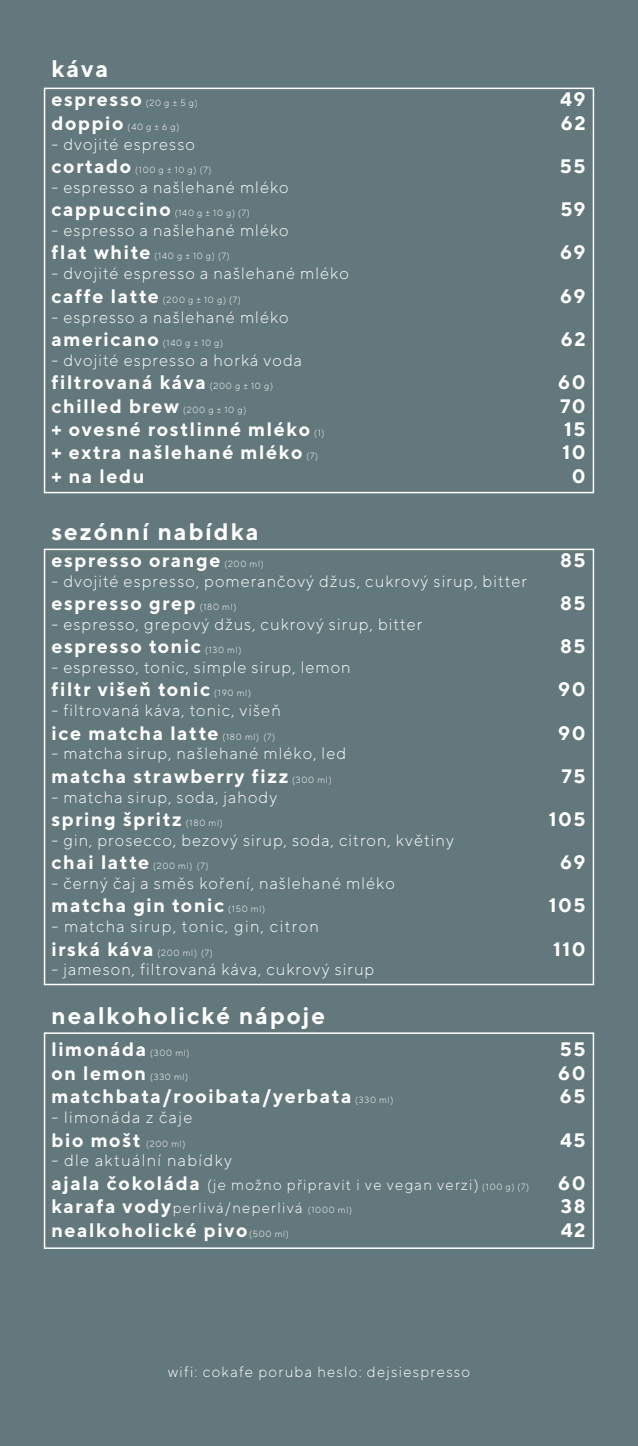
<style>
.page{position:relative;width:638px;height:1446px;background:#63787c}
.page>*{position:absolute;margin:0;border:0;box-sizing:border-box;transform-origin:0 0}
.t1{font:700 24px "TT Norms";letter-spacing:.08em;color:#fff}
.t2{font:700 19.5px "TT Norms";letter-spacing:.08em;color:#fff}
.t3{font:300 16.5px "TT Norms";letter-spacing:.06em;color:#fff}
.t4{font:300 16.5px "TT Norms";letter-spacing:.08em;color:#fff}
.t5{font:300 15px "TT Norms";letter-spacing:.08em;color:#fff}
.t6{font:300 9px "TT Norms";letter-spacing:.08em;color:#fff}
.s1{font-weight:300;font-size:9px}
.s2{font-weight:700;font-size:19.5px}
.s3{font-size:9px}
</style>
<div class="page">
<div style="left:44px;top:88px;width:550px;height:405px;border:2px solid #fff"></div>
<div style="left:44px;top:549px;width:550px;height:436px;border:2px solid #fff"></div>
<div style="left:44px;top:1032px;width:550px;height:217px;border:2px solid #fff"></div>
<p class="t1" style="left:51px;top:54px;width:58px">káva</p>
<p class="t2" style="left:51px;top:87px;width:148px">espresso <span class="s1">(20 g ± 5 g)</span></p>
<p class="t2" style="left:560px;top:87px;width:27px">49</p>
<p class="t6" style="left:51px;top:121px;width:130px"><span class="s2">doppio</span> (40 g ± 6 g)</p>
<p class="t2" style="left:561px;top:111px;width:26px">62</p>
<p class="t3" style="left:51px;top:134px;width:145px">- dvojité espresso</p>
<p class="t6" style="left:51px;top:164px;width:161px"><span class="s2">cortado</span> (100 g ± 10 g) (7)</p>
<p class="t2" style="left:560px;top:154px;width:27px">55</p>
<p class="t3" style="left:51px;top:177px;width:239px">- espresso a našlehané mléko</p>
<p class="t6" style="left:51px;top:208px;width:200px"><span class="s2">cappuccino</span> (140 g ± 10 g) (7)</p>
<p class="t2" style="left:560px;top:197px;width:27px">59</p>
<p class="t3" style="left:51px;top:220px;width:239px">- espresso a našlehané mléko</p>
<p class="t6" style="left:51px;top:251px;width:180px"><span class="s2">flat white</span> (140 g ± 10 g) (7)</p>
<p class="t2" style="left:560px;top:240px;width:27px">69</p>
<p class="t3" style="left:51px;top:263px;width:299px">- dvojité espresso a našlehané mléko</p>
<p class="t6" style="left:51px;top:294px;width:191px"><span class="s2">caffe latte</span> (200 g ± 10 g) (7)</p>
<p class="t2" style="left:560px;top:284px;width:27px">69</p>
<p class="t3" style="left:51px;top:307px;width:239px">- espresso a našlehané mléko</p>
<p class="t6" style="left:51px;top:337px;width:173px"><span class="s2">americano</span> (140 g ± 10 g)</p>
<p class="t2" style="left:561px;top:327px;width:26px">62</p>
<p class="t3" style="left:51px;top:350px;width:252px">- dvojité espresso a horká voda</p>
<p class="t2" style="left:51px;top:370px;width:223px">filtrovaná káva <span class="s1">(200 g ± 10 g)</span></p>
<p class="t2" style="left:558px;top:370px;width:29px">60</p>
<p class="t2" style="left:51px;top:393px;width:196px">chilled brew <span class="s1">(200 g ± 10 g)</span></p>
<p class="t2" style="left:560px;top:393px;width:27px">70</p>
<p class="t2" style="left:51px;top:417px;width:274px">+ ovesné rostlinné mléko <span class="s1">(1)</span></p>
<p class="t2" style="left:564px;top:417px;width:23px">15</p>
<p class="t2" style="left:51px;top:440px;width:268px">+ extra našlehané mléko <span class="s1">(7)</span></p>
<p class="t2" style="left:562px;top:440px;width:25px">10</p>
<p class="t2" style="left:51px;top:464px;width:95px">+ na ledu</p>
<p class="t2" style="left:572px;top:464px;width:15px">0</p>
<p class="t1" style="left:51px;top:517px;width:209px">sezónní nabídka</p>
<p class="t2" style="left:51px;top:548px;width:214px">espresso orange <span class="s1">(200 ml)</span></p>
<p class="t2" style="left:560px;top:548px;width:27px">85</p>
<p class="t3" style="left:51px;top:571px;width:477px">- dvojité espresso, pomerančový džus, cukrový sirup, bitter</p>
<p class="t2" style="left:51px;top:591px;width:186px">espresso grep <span class="s1">(180 ml)</span></p>
<p class="t2" style="left:560px;top:591px;width:27px">85</p>
<p class="t3" style="left:51px;top:614px;width:372px">- espresso, grepový džus, cukrový sirup, bitter</p>
<p class="t2" style="left:51px;top:634px;width:191px">espresso tonic <span class="s1">(130 ml)</span></p>
<p class="t2" style="left:560px;top:634px;width:27px">85</p>
<p class="t3" style="left:51px;top:657px;width:301px">- espresso, tonic, simple sirup, lemon</p>
<p class="t2" style="left:51px;top:677px;width:201px">filtr višeň tonic <span class="s1">(190 ml)</span></p>
<p class="t2" style="left:558px;top:677px;width:29px">90</p>
<p class="t3" style="left:51px;top:700px;width:231px">- filtrovaná káva, tonic, višeň</p>
<p class="t2" style="left:51px;top:720px;width:225px">ice matcha latte <span class="s1">(180 ml) (7)</span></p>
<p class="t2" style="left:558px;top:720px;width:29px">90</p>
<p class="t3" style="left:51px;top:743px;width:296px">- matcha sirup, našlehané mléko, led</p>
<p class="t2" style="left:51px;top:764px;width:282px">matcha strawberry fizz <span class="s1">(300 ml)</span></p>
<p class="t2" style="left:561px;top:764px;width:26px">75</p>
<p class="t3" style="left:51px;top:787px;width:227px">- matcha sirup, soda, jahody</p>
<p class="t2" style="left:51px;top:807px;width:173px">spring špritz <span class="s1">(180 ml)</span></p>
<p class="t2" style="left:549px;top:807px;width:38px">105</p>
<p class="t3" style="left:51px;top:830px;width:404px">- gin, prosecco, bezový sirup, soda, citron, květiny</p>
<p class="t6" style="left:51px;top:860px;width:158px"><span class="s2">chai latte</span> (200 ml) (7)</p>
<p class="t2" style="left:560px;top:850px;width:27px">69</p>
<p class="t3" style="left:51px;top:873px;width:345px">- černý čaj a směs koření, našlehané mléko</p>
<p class="t2" style="left:51px;top:893px;width:215px">matcha gin tonic <span class="s1">(150 ml)</span></p>
<p class="t2" style="left:549px;top:893px;width:38px">105</p>
<p class="t4" style="left:51px;top:916px;width:269px">- matcha sirup, tonic, gin, citron</p>
<p class="t6" style="left:51px;top:947px;width:163px"><span class="s2">irská káva</span> (200 ml) (7)</p>
<p class="t2" style="left:553px;top:936px;width:34px">110</p>
<p class="t3" style="left:51px;top:959px;width:324px">- jameson, filtrovaná káva, cukrový sirup</p>
<p class="t1" style="left:51px;top:1000px;width:275px">nealkoholické nápoje</p>
<p class="t2" style="left:51px;top:1037px;width:140px">limonáda <span class="s1">(300 ml)</span></p>
<p class="t2" style="left:560px;top:1037px;width:27px">55</p>
<p class="t2" style="left:51px;top:1061px;width:138px">on lemon <span class="s1">(330 ml)</span></p>
<p class="t2" style="left:558px;top:1061px;width:29px">60</p>
<p class="t2" style="left:51px;top:1084px;width:343px">matchbata/rooibata/yerbata <span class="s1">(330 ml)</span></p>
<p class="t2" style="left:560px;top:1084px;width:27px">65</p>
<p class="t4" style="left:51px;top:1107px;width:143px">- limonáda z čaje</p>
<p class="t2" style="left:51px;top:1127px;width:136px">bio mošt <span class="s1">(200 ml)</span></p>
<p class="t2" style="left:560px;top:1127px;width:27px">45</p>
<p class="t4" style="left:51px;top:1150px;width:182px">- dle aktuální nabídky</p>
<p class="t5" style="left:51px;top:1175px;width:479px"><span class="s2">ajala čokoláda</span> (je možno připravit i ve vegan verzi) <span class="s3">(100 g) (7)</span></p>
<p class="t2" style="left:558px;top:1170px;width:29px">60</p>
<p class="t5" style="left:51px;top:1198px;width:302px"><span class="s2">karafa vody</span>perlivá/neperlivá <span class="s3">(1000 ml)</span></p>
<p class="t2" style="left:561px;top:1194px;width:26px">38</p>
<p class="t2" style="left:51px;top:1217px;width:239px">nealkoholické pivo<span class="s1">(500 ml)</span></p>
<p class="t2" style="left:561px;top:1217px;width:26px">42</p>
<p class="t5" style="left:168px;top:1362px;width:304px">wifi: cokafe poruba heslo: dejsiespresso</p>
</div>
